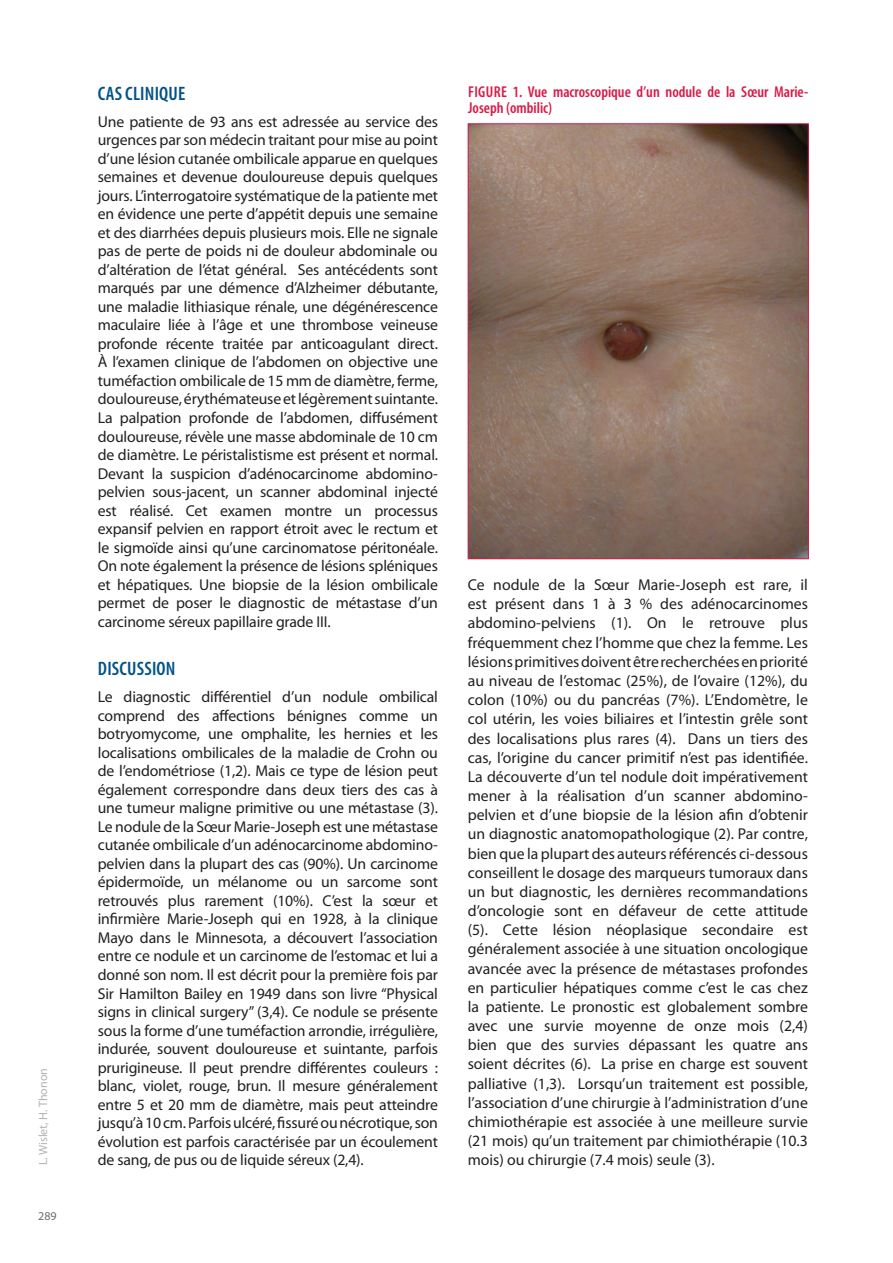
<style>
.page{position:relative;width:893px;height:1263px;background:#fff}
.page>*{position:absolute;margin:0;border:0;box-sizing:border-box;transform-origin:0 0}
.TITRE_-_01_new{font:600 condensed 19.5px "Myriad Pro";letter-spacing:.01em;color:#005285}
.t1{font:15.75px/18.5px "Myriad Pro";letter-spacing:-.01em;color:#231f20;text-align:justify}
.t2{font:600 condensed 15.75px/16.5px "Myriad Pro";color:#d91a48}
.t3{font:12px "Myriad Pro";color:#b2b3b7}
.t4{font:12px "Myriad Pro";color:#6c6d70}
</style>
<div class="page">
<img style="left:470px;top:125px;width:337px;height:432px">
<div style="left:468px;top:123px;width:341px;height:436px;border:1px solid #d91a48"></div>
<p class="t3" style="left:37px;top:1165px;width:99px;rotate:-90deg">L. Wislet, H. Thonon</p>
<p class="t4" style="left:38px;top:1210px;width:20px">289</p>
<p class="TITRE_-_01_new" style="left:98px;top:83px;width:89px">CAS CLINIQUE</p>
<p class="t1" style="left:98px;top:112px;width:342px">Une patiente de 93 ans est adressée au service des urgences par son médecin traitant pour mise au point d’une lésion cutanée ombilicale apparue en quelques semaines et devenue douloureuse depuis quelques jours. L’interrogatoire systématique de la patiente met en évidence une perte d’appétit depuis une semaine et des diarrhées depuis plusieurs mois. Elle ne signale pas de perte de poids ni de douleur abdominale ou d’altération de l’état général. Ses antécédents sont marqués par une démence d’Alzheimer débutante, une maladie lithiasique rénale, une dégénérescence maculaire liée à l’âge et une thrombose veineuse profonde récente traitée par anticoagulant direct.<br>À l’examen clinique de l’abdomen on objective une tuméfaction ombilicale de 15 mm de diamètre, ferme, douloureuse, érythémateuse et légèrement suintante.<br>La palpation profonde de l’abdomen, diffusément douloureuse, révèle une masse abdominale de 10 cm de diamètre. Le péristalistisme est présent et normal.<br>Devant la suspicion d’adénocarcinome abdomino&shy;pelvien sous-jacent, un scanner abdominal injecté est réalisé. Cet examen montre un processus expansif pelvien en rapport étroit avec le rectum et le sigmoïde ainsi qu’une carcinomatose péritonéale.<br>On note également la présence de lésions spléniques et hépatiques. Une biopsie de la lésion ombilicale permet de poser le diagnostic de métastase d’un carcinome séreux papillaire grade III.</p>
<p class="TITRE_-_01_new" style="left:98px;top:658px;width:79px">DISCUSSION</p>
<p class="t1" style="left:98px;top:688px;width:342px">Le diagnostic différentiel d’un nodule ombilical comprend des affections bénignes comme un botryomycome, une omphalite, les hernies et les localisations ombilicales de la maladie de Crohn ou de l’endométriose (1,2). Mais ce type de lésion peut également correspondre dans deux tiers des cas à une tumeur maligne primitive ou une métastase (3).<br>Le nodule de la Sœur Marie-Joseph est une métastase cutanée ombilicale d’un adénocarcinome abdomino&shy;pelvien dans la plupart des cas (90%). Un carcinome épidermoïde, un mélanome ou un sarcome sont retrouvés plus rarement (10%). C’est la sœur et infirmière Marie-Joseph qui en 1928, à la clinique Mayo dans le Minnesota, a découvert l’association entre ce nodule et un carcinome de l’estomac et lui a donné son nom. Il est décrit pour la première fois par Sir Hamilton Bailey en 1949 dans son livre “Physical signs in clinical surgery” (3,4). Ce nodule se présente sous la forme d’une tuméfaction arrondie, irrégulière, indurée, souvent douloureuse et suintante, parfois prurigineuse. Il peut prendre différentes couleurs : blanc, violet, rouge, brun. Il mesure généralement entre 5 et 20 mm de diamètre, mais peut atteindre jusqu’à 10 cm. Parfois ulcéré, fissuré ou nécrotique, son évolution est parfois caractérisée par un écoulement de sang, de pus ou de liquide séreux (2,4).</p>
<p class="t2" style="left:468px;top:84px;width:342px">FIGURE 1. Vue macroscopique d’un nodule de la Sœur Marie-<br>Joseph (ombilic)</p>
<p class="t1" style="left:468px;top:576px;width:342px;line-height:19.2px">Ce nodule de la Sœur Marie-Joseph est rare, il est présent dans 1 à 3 % des adénocarcinomes abdomino-pelviens (1). On le retrouve plus fréquemment chez l’homme que chez la femme. Les lésions primitives doivent être recherchées en priorité au niveau de l’estomac (25%), de l’ovaire (12%), du colon (10%) ou du pancréas (7%). L’Endomètre, le col utérin, les voies biliaires et l’intestin grêle sont des localisations plus rares (4). Dans un tiers des cas, l’origine du cancer primitif n’est pas identifiée.<br>La découverte d’un tel nodule doit impérativement mener à la réalisation d’un scanner abdomino&shy;pelvien et d’une biopsie de la lésion afin d’obtenir un diagnostic anatomopathologique (2). Par contre, bien que la plupart des auteurs référencés ci-dessous conseillent le dosage des marqueurs tumoraux dans un but diagnostic, les dernières recommandations d’oncologie sont en défaveur de cette attitude (5). Cette lésion néoplasique secondaire est généralement associée à une situation oncologique avancée avec la présence de métastases profondes en particulier hépatiques comme c’est le cas chez la patiente. Le pronostic est globalement sombre avec une survie moyenne de onze mois (2,4) bien que des survies dépassant les quatre ans soient décrites (6). La prise en charge est souvent palliative (1,3). Lorsqu’un traitement est possible, l’association d’une chirurgie à l’administration d’une chimiothérapie est associée à une meilleure survie (21 mois) qu’un traitement par chimiothérapie (10.3 mois) ou chirurgie (7.4 mois) seule (3).</p>
</div>
